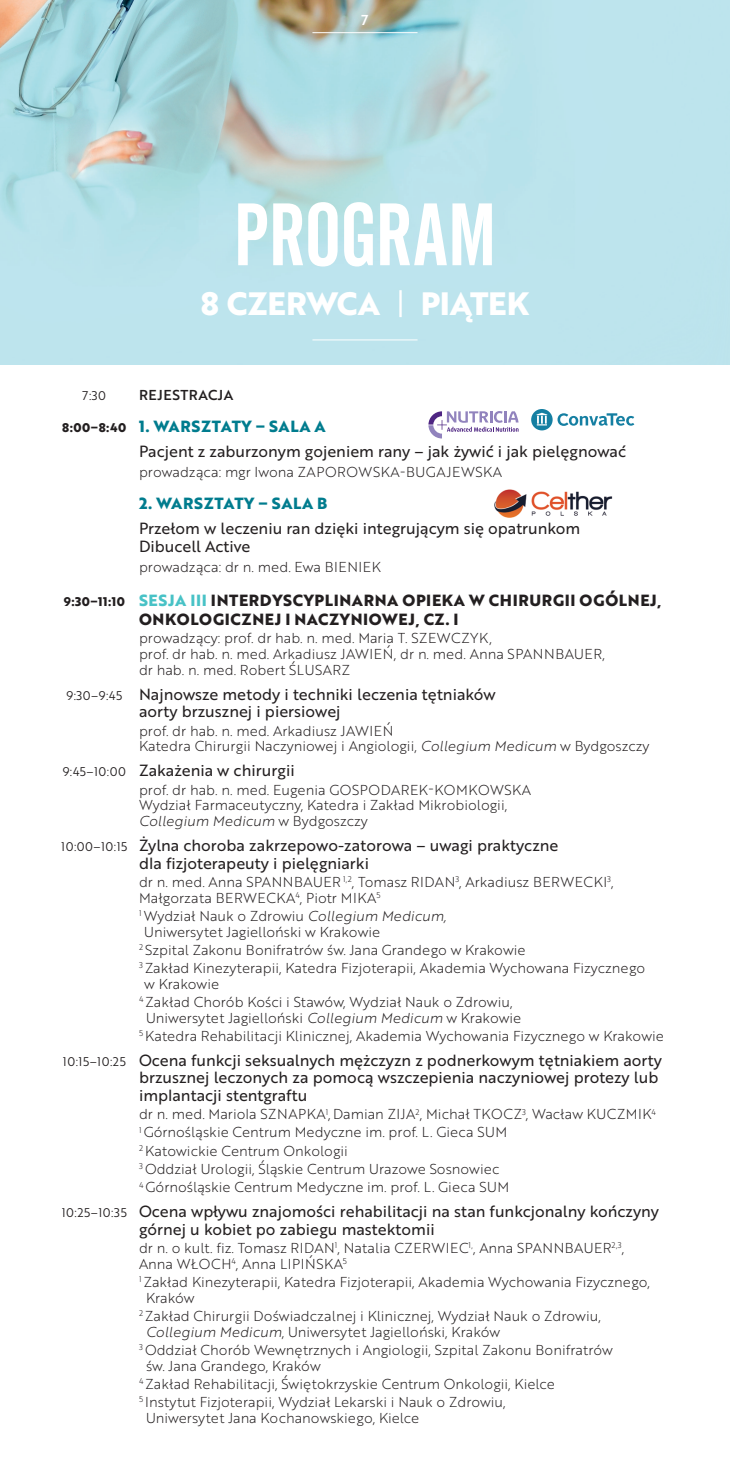
<style>
.page{position:relative;width:730px;height:1459px;background:#fff}
.page>*{position:absolute;margin:0;border:0;box-sizing:border-box;transform-origin:0 0}
.t1{font:87.5px "Alternate Gothic No 2 EU Normal";letter-spacing:-.005em;color:#fff}
.t2{font:700 31.5px "Brother 1816 Extra";letter-spacing:-.005em;color:#fff}
._4_wyklad{font:15.75px/17.5px "Brother 1816 Regular";color:#231f20}
._5_sesja{font:700 15.75px/19.2px "Brother 1816 Extra";letter-spacing:.04em;color:#231f20}
._5_sesja-2{font:700 15.75px "Brother 1816 Extra";letter-spacing:.04em;color:#007c8e}
._6_wykladowca{font:14px/15.8px "Brother 1816 Light";color:#231f20}
._6_wykladowca-2{font:14px/15.8px "Brother 1816 Light";letter-spacing:.03em;color:#231f20}
._6_wykladowca-3{font:14px "Brother 1816 Light";letter-spacing:.04em;color:#231f20}
._4_dyskusja_kawa{font:14px "Brother 1816 Medium";letter-spacing:.04em;color:#231f20}
.t3{font:14px "Brother 1816 Medium";color:#fff}
._4_dyskusja_kawa-2{font:12.25px "Brother 1816 Book";color:#231f20}
.s1{font-family:"Brother 1816 Book";font-weight:400}
.s2{font-size:12.25px;color:#231f20}
.s3{font-size:12.25px}
.s4{color:#48c2c6}
.s5{font-family:"Brother 1816 Book";font-size:12.25px}
.s6{font-family:"Brother 1816 Light Italic"}
</style>
<div class="page">
<img style="left:0;top:0;width:729px;height:365px">
<hr style="left:312px;top:32px;width:105px;height:1px;background:#fff">
<hr style="left:312px;top:339px;width:105px;height:1px;background:#fff">
<svg style="left:428px;top:411px;width:90px;height:27px"></svg>
<svg style="left:531px;top:409px;width:103px;height:21px"></svg>
<img style="left:494px;top:489px;width:119px;height:29px">
<p class="t3" style="left:361px;top:9px;width:8px">7</p>
<p class="t1" style="left:233px;top:186px;width:265px">PROGRAM</p>
<p class="t2" style="left:201px;top:279px;width:330px">8 CZERWCA <span class="s1">|</span> PIĄTEK</p>
<p class="_4_dyskusja_kawa-2" style="left:83px;top:386px;width:25px">7:30</p>
<p class="_4_dyskusja_kawa" style="left:139px;top:384px;width:96px">REJESTRACJA</p>
<p class="_5_sesja-2" style="left:62px;top:414px;width:265px"><span class="s2">8:00–8:40</span> 1. WARSZTATY – SALA A</p>
<p class="_4_wyklad" style="left:139px;top:442px;width:488px">Pacjent z zaburzonym gojeniem rany – jak żywić i jak pielęgnować</p>
<p class="_6_wykladowca-3" style="left:139px;top:462px;width:364px">prowadząca: mgr Iwona ZAPOROWSKA-BUGAJEWSKA</p>
<p class="_5_sesja-2" style="left:139px;top:491px;width:190px">2. WARSZTATY – SALA B</p>
<p class="_4_wyklad" style="left:139px;top:519px;width:442px">Przełom w leczeniu ran dzięki integrującym się opatrunkom<br>Dibucell Active</p>
<p class="_6_wykladowca" style="left:139px;top:558px;width:243px">prowadząca: dr n. med. Ewa BIENIEK</p>
<p class="_5_sesja" style="left:139px;top:590px;width:523px;text-indent:-75px"><span class="s3">9:30–11:10</span> <span class="s4">SESJA III</span> INTERDYSCYPLINARNA OPIEKA W CHIRURGII OGÓLNEJ,<br>ONKOLOGICZNEJ I NACZYNIOWEJ, CZ. I</p>
<p class="_6_wykladowca" style="left:139px;top:630px;width:467px">prowadzący: prof. dr hab. n. med. Maria T. SZEWCZYK,<br>prof. dr hab. n. med. Arkadiusz JAWIEŃ, dr n. med. Anna SPANNBAUER, dr hab. n. med. Robert ŚLUSARZ</p>
<p class="_4_wyklad" style="left:139px;top:685px;width:358px;text-indent:-72px"><span class="s5">9:30–9:45</span> Najnowsze metody i techniki leczenia tętniaków aorty brzusznej i piersiowej</p>
<p class="_6_wykladowca" style="left:139px;top:722px;width:511px">prof. dr hab. n. med. Arkadiusz JAWIEŃ<br>Katedra Chirurgii Naczyniowej i Angiologii, <span class="s6">Collegium Medicum</span> w Bydgoszczy</p>
<p class="_4_wyklad" style="left:63px;top:761px;width:233px"><span class="s5">9:45–10:00</span> Zakażenia w chirurgii</p>
<p class="_6_wykladowca" style="left:139px;top:781px;width:393px">prof. dr hab. n. med. Eugenia GOSPODAREK-KOMKOWSKA<br>Wydział Farmaceutyczny, Katedra i Zakład Mikrobiologii,<br><span class="s6">Collegium Medicum</span> w Bydgoszczy</p>
<p class="_4_wyklad" style="left:139px;top:836px;width:420px;text-indent:-78px"><span class="s5">10:00–10:15</span> Żylna choroba zakrzepowo-zatorowa – uwagi praktyczne dla fizjoterapeuty i pielęgniarki</p>
<p class="_6_wykladowca" style="left:139px;top:873px;width:476px">dr n. med. Anna SPANNBAUER <sup>1,2</sup>, Tomasz RIDAN<sup>3</sup>, Arkadiusz BERWECKI<sup>3</sup>,<br>Małgorzata BERWECKA<sup>4</sup>, Piotr MIKA<sup>5</sup></p>
<p class="_6_wykladowca" style="left:144px;top:907px;width:303px;text-indent:-5px"><sup>1</sup> Wydział Nauk o Zdrowiu <span class="s6">Collegium Medicum,<br></span>Uniwersytet Jagielloński w Krakowie</p>
<p class="_6_wykladowca" style="left:139px;top:941px;width:388px"><sup>2</sup> Szpital Zakonu Bonifratrów św. Jana Grandego w Krakowie</p>
<p class="_6_wykladowca" style="left:144px;top:959px;width:502px;text-indent:-5px"><sup>3</sup> Zakład Kinezyterapii, Katedra Fizjoterapii, Akademia Wychowana Fizycznego w Krakowie</p>
<p class="_6_wykladowca" style="left:146px;top:993px;width:376px;text-indent:-7px"><sup>4</sup> Zakład Chorób Kości i Stawów, Wydział Nauk o Zdrowiu,<br>Uniwersytet Jagielloński <span class="s6">Collegium Medicum</span> w Krakowie</p>
<p class="_6_wykladowca" style="left:139px;top:1027px;width:526px"><sup>5</sup> Katedra Rehabilitacji Klinicznej, Akademia Wychowania Fizycznego w Krakowie</p>
<p class="_4_wyklad" style="left:139px;top:1051px;width:524px;text-indent:-76px"><span class="s5">10:15–10:25</span> Ocena funkcji seksualnych mężczyzn z podnerkowym tętniakiem aorty brzusznej leczonych za pomocą wszczepienia naczyniowej protezy lub implantacji stentgraftu</p>
<p class="_6_wykladowca" style="left:139px;top:1105px;width:518px">dr n. med. Mariola SZNAPKA<sup>1</sup>, Damian ZIJA<sup>2</sup>, Michał TKOCZ<sup>3</sup>, Wacław KUCZMIK<sup>4</sup></p>
<p class="_6_wykladowca" style="left:139px;top:1124px;width:369px"><sup>1</sup> Górnośląskie Centrum Medyczne im. prof. L. Gieca SUM</p>
<p class="_6_wykladowca" style="left:139px;top:1142px;width:210px"><sup>2</sup> Katowickie Centrum Onkologii</p>
<p class="_6_wykladowca" style="left:139px;top:1160px;width:362px"><sup>3</sup> Oddział Urologii, Śląskie Centrum Urazowe Sosnowiec</p>
<p class="_6_wykladowca" style="left:139px;top:1178px;width:371px"><sup>4</sup> Górnośląskie Centrum Medyczne im. prof. L. Gieca SUM</p>
<p class="_4_wyklad" style="left:139px;top:1202px;width:521px;text-indent:-77px"><span class="s5">10:25–10:35</span> Ocena wpływu znajomości rehabilitacji na stan funkcjonalny kończyny górnej u kobiet po zabiegu mastektomii</p>
<p class="_6_wykladowca-2" style="left:139px;top:1239px;width:486px">dr n. o kult. fiz. Tomasz RIDAN<sup>1</sup>, Natalia CZERWIEC<sup>1,</sup>, Anna SPANNBAUER<sup>2,3</sup>,<br>Anna WŁOCH<sup>4</sup>, Anna LIPIŃSKA<sup>5</sup></p>
<p class="_6_wykladowca" style="left:146px;top:1273px;width:505px;text-indent:-7px"><sup>1</sup> Zakład Kinezyterapii, Katedra Fizjoterapii, Akademia Wychowania Fizycznego,<br>Kraków</p>
<p class="_6_wykladowca" style="left:146px;top:1307px;width:456px;text-indent:-7px"><sup>2</sup> Zakład Chirurgii Doświadczalnej i Klinicznej, Wydział Nauk o Zdrowiu,<br><span class="s6">Collegium Medicum</span>, Uniwersytet Jagielloński, Kraków</p>
<p class="_6_wykladowca" style="left:146px;top:1341px;width:468px;text-indent:-7px"><sup>3</sup> Oddział Chorób Wewnętrznych i Angiologii, Szpital Zakonu Bonifratrów św. Jana Grandego, Kraków</p>
<p class="_6_wykladowca" style="left:139px;top:1375px;width:417px"><sup>4</sup> Zakład Rehabilitacji, Świętokrzyskie Centrum Onkologii, Kielce</p>
<p class="_6_wykladowca" style="left:146px;top:1393px;width:361px;text-indent:-7px"><sup>5</sup> Instytut Fizjoterapii, Wydział Lekarski i Nauk o Zdrowiu,<br>Uniwersytet Jana Kochanowskiego, Kielce</p>
</div>
